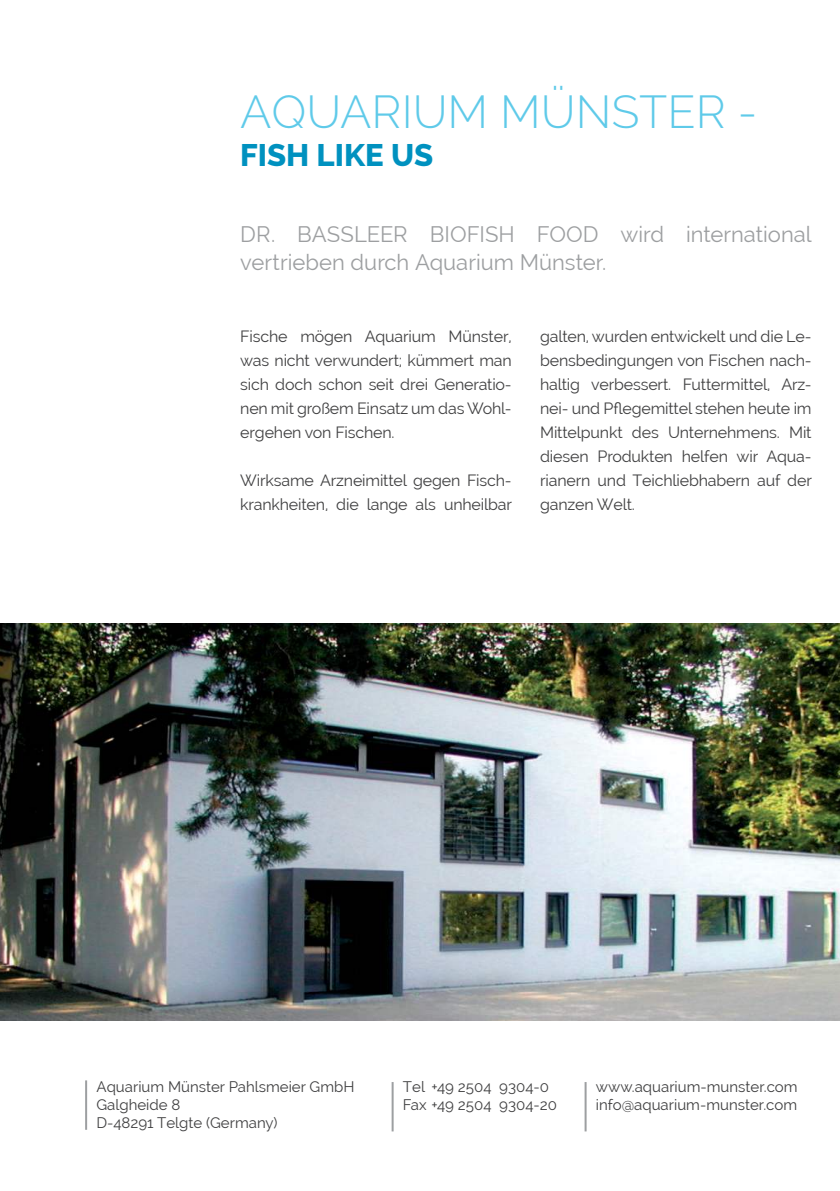
<style>
.page{position:relative;width:840px;height:1191px;background:#fff}
.page>*{position:absolute;margin:0;border:0;box-sizing:border-box;transform-origin:0 0}
.t1{font:300 46px "Raleway";color:#5fcae9}
.t2{font:800 31px "Raleway";color:#0091bf}
.t3{font:22px/28.2px "Raleway";color:#9d9fa1}
.t4{font:16px/24px "Raleway";letter-spacing:-.01em;color:#404041;text-align:justify}
.t5{font:15px/18px "Raleway";color:#404041}
</style>
<div class="page">
<hr style="left:391px;top:1082px;width:2px;height:49px;background:#9d9fa1">
<hr style="left:584px;top:1082px;width:2px;height:49px;background:#9d9fa1">
<hr style="left:85px;top:1080px;width:2px;height:49px;background:#9d9fa1">
<img style="left:0;top:623px;width:839px;height:397px">
<h1 class="t1" style="left:240px;top:86px;width:518px">AQUARIUM MÜNSTER -</h1>
<h2 class="t2" style="left:240px;top:137px;width:194px">FISH LIKE US</h2>
<h3 class="t3" style="left:240px;top:220px;width:572px">DR. BASSLEER BIOFISH FOOD wird international vertrieben durch Aquarium Münster.</h3>
<p class="t4" style="left:240px;top:324px;width:273px">Fische mögen Aquarium Münster, was nicht verwundert; kümmert man sich doch schon seit drei Generatio&shy;nen mit großem Einsatz um das Wohl&shy;ergehen von Fischen.</p>
<p class="t4" style="left:240px;top:468px;width:273px">Wirksame Arzneimittel gegen Fisch&shy;krankheiten, die lange als unheilbar</p>
<p class="t4" style="left:540px;top:324px;width:273px">galten, wurden entwickelt und die Le&shy;bensbedingungen von Fischen nach&shy;haltig verbessert. Futtermittel, Arz&shy;nei- und P昀氀egemittel stehen heute im Mittelpunkt des Unternehmens. Mit diesen Produkten helfen wir Aqua&shy;rianern und Teichliebhabern auf der ganzen Welt.</p>
<p class="t5" style="left:96px;top:1077px;width:259px">Aquarium Münster Pahlsmeier GmbH<br>Galgheide 8<br>D-48291 Telgte (Germany)</p>
<p class="t5" style="left:403px;top:1077px;width:155px">Tel +49 2504 9304-0<br>Fax +49 2504 9304-20</p>
<p class="t5" style="left:595px;top:1077px;width:203px">www.aquarium-munster.com info@aquarium-munster.com</p>
</div>
